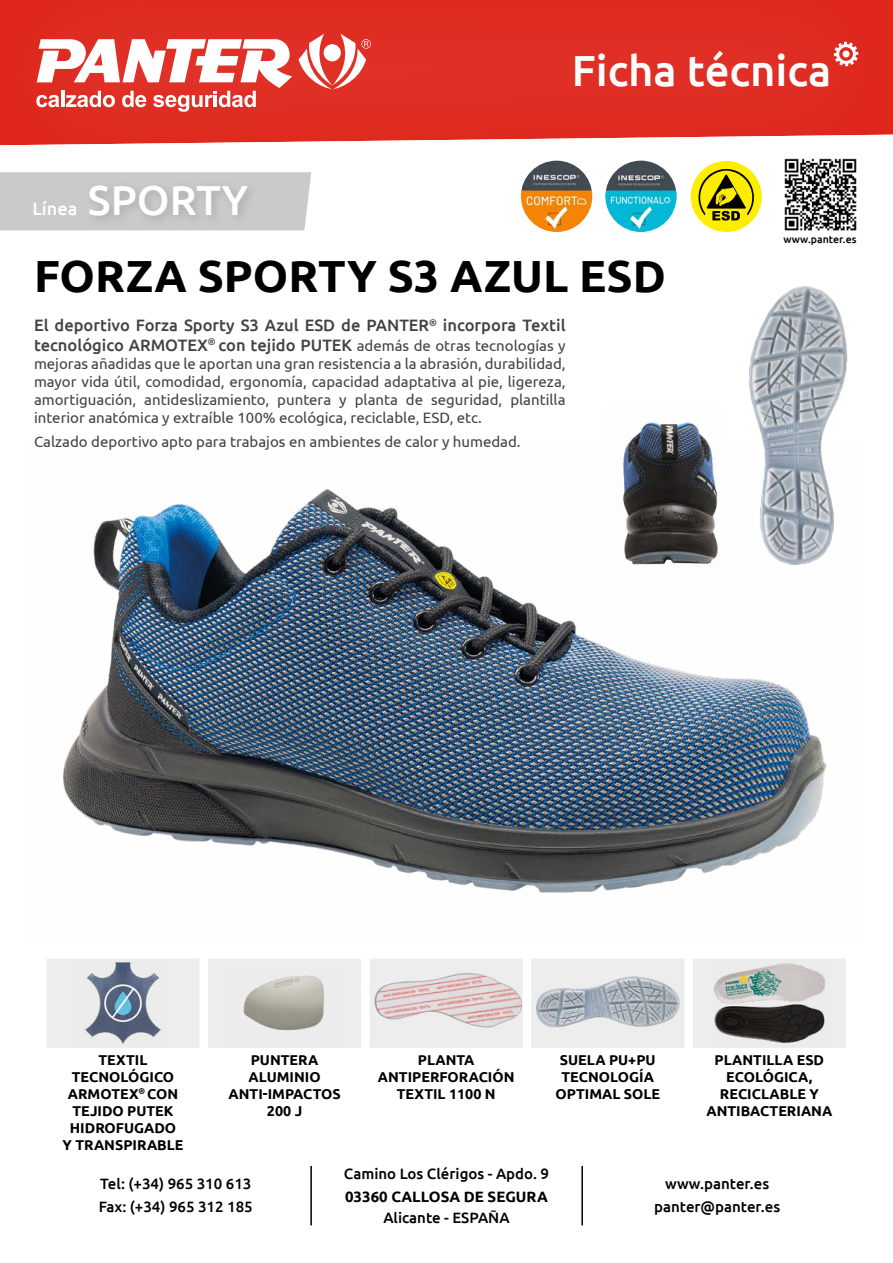
<style>
.page{position:relative;width:893px;height:1263px;background:#fff}
.page>*{position:absolute;margin:0;border:0;box-sizing:border-box;transform-origin:0 0}
.t1{font:700 45px "Ubuntu";color:#000}
.t2{font:500 43.5px "Ubuntu";color:#fff}
.t3{font:500 42px "Ubuntu";color:#fff}
.t4{font:500 18px "Ubuntu";color:#fff}
.t5{font:500 16.5px/19.8px "Ubuntu";color:#424241}
.t6{font:15px/18px "Ubuntu";color:#424241;text-align:justify}
.t7{font:500 15px/23.4px "Ubuntu";color:#000}
.t8{font:700 15px "Ubuntu";color:#000}
.t9{font:700 14.25px/17.1px "Ubuntu";color:#000;text-align:center}
.t10{font:500 10.5px "Ubuntu";color:#000}
.s1{font-weight:400;font-size:15px}
</style>
<div class="page">
<div style="left:0;top:0;width:893px;height:147px;background:#df2c21"></div>
<svg style="left:834px;top:42px;width:24px;height:24px"></svg>
<div style="left:842px;top:50px;width:8px;height:8px;background:#fff;border-radius:50%"></div>
<hr style="left:310px;top:1166px;width:2px;height:59px;background:#000">
<hr style="left:581px;top:1166px;width:2px;height:59px;background:#000">
<svg style="left:47px;top:959px;width:799px;height:89px;fill:#ededed"></svg>
<img style="left:78px;top:959px;width:90px;height:89px">
<img style="left:229px;top:967px;width:111px;height:74px">
<img style="left:370px;top:963px;width:153px;height:80px">
<img style="left:531px;top:968px;width:153px;height:70px">
<img style="left:712px;top:959px;width:117px;height:89px">
<div style="left:0;top:172px;width:311px;height:58px;background:#cacaca"></div>
<div style="left:84px;top:180px;width:175px;height:47px;background:#c3c3c3"></div>
<img style="left:784px;top:158px;width:73px;height:73px">
<img style="left:63px;top:489px;width:764px;height:404px">
<img style="left:603px;top:422px;width:123px;height:146px">
<img style="left:743px;top:286px;width:105px;height:282px">
<div style="left:691px;top:161px;width:71px;height:71px;background:#ffed00;border-radius:50%"></div>
<svg style="left:697px;top:169px;width:59px;height:52px"></svg>
<img style="left:521px;top:161px;width:71px;height:71px;border-radius:36px">
<img style="left:605px;top:161px;width:72px;height:71px;border-radius:36px">
<svg style="left:36px;top:39px;width:256px;height:73px"></svg>
<svg style="left:299px;top:34px;width:72px;height:55px"></svg>
<p class="t4" style="left:32px;top:197px;width:47px">Línea</p>
<h3 class="t3" style="left:88px;top:174px;width:162px">SPORTY</h3>
<h2 class="t2" style="left:572px;top:43px;width:261px">Ficha técnica</h2>
<p class="t10" style="left:784px;top:232px;width:74px">www.panter.es</p>
<h1 class="t1" style="left:34px;top:249px;width:633px">FORZA SPORTY S3 AZUL ESD</h1>
<p class="t5" style="left:34px;top:315px;width:533px">El deportivo Forza Sporty S3 Azul ESD de PANTER<sup>®</sup> incorpora Textil tecnológico ARMOTEX<sup>®</sup> con tejido PUTEK <span class="s1">además de otras tecnologías y</span></p>
<p class="t6" style="left:34px;top:354px;width:533px">mejoras añadidas que le aportan una gran resistencia a la abrasión, durabilidad, mayor vida útil, comodidad, ergonomía, capacidad adaptativa al pie, ligereza, amortiguación, antideslizamiento, puntera y planta de seguridad, plantilla interior anatómica y extraíble 100% ecológica, reciclable, ESD, etc.</p>
<p class="t6" style="left:34px;top:432px;width:488px">Calzado deportivo apto para trabajos en ambientes de calor y humedad.</p>
<p class="t9" style="left:62px;top:1051px;width:123px">TEXTIL<br>TECNOLÓGICO<br>ARMOTEX<sup>®</sup> CON<br>TEJIDO PUTEK<br>HIDROFUGADO<br>Y TRANSPIRABLE</p>
<p class="t9" style="left:229px;top:1051px;width:114px">PUNTERA<br>ALUMINIO<br>ANTI-IMPACTOS<br>200 J</p>
<p class="t9" style="left:378px;top:1051px;width:138px">PLANTA<br>ANTIPERFORACIÓN<br>TEXTIL 1100 N</p>
<p class="t9" style="left:555px;top:1051px;width:106px">SUELA PU+PU<br>TECNOLOGÍA<br>OPTIMAL SOLE</p>
<p class="t9" style="left:706px;top:1051px;width:127px">PLANTILLA ESD<br>ECOLÓGICA,<br>RECICLABLE Y<br>ANTIBACTERIANA</p>
<p class="t7" style="left:99px;top:1171px;width:155px">Tel: (+34) 965 310 613<br>Fax: (+34) 965 312 185</p>
<p class="t7" style="left:344px;top:1161px;width:207px">Camino Los Clérigos - Apdo. 9</p>
<p class="t8" style="left:345px;top:1187px;width:204px">03360 CALLOSA DE SEGURA</p>
<p class="t7" style="left:383px;top:1205px;width:128px">Alicante - ESPAÑA</p>
<p class="t7" style="left:654px;top:1171px;width:128px;text-align:center">www.panter.es panter@panter.es</p>
</div>
